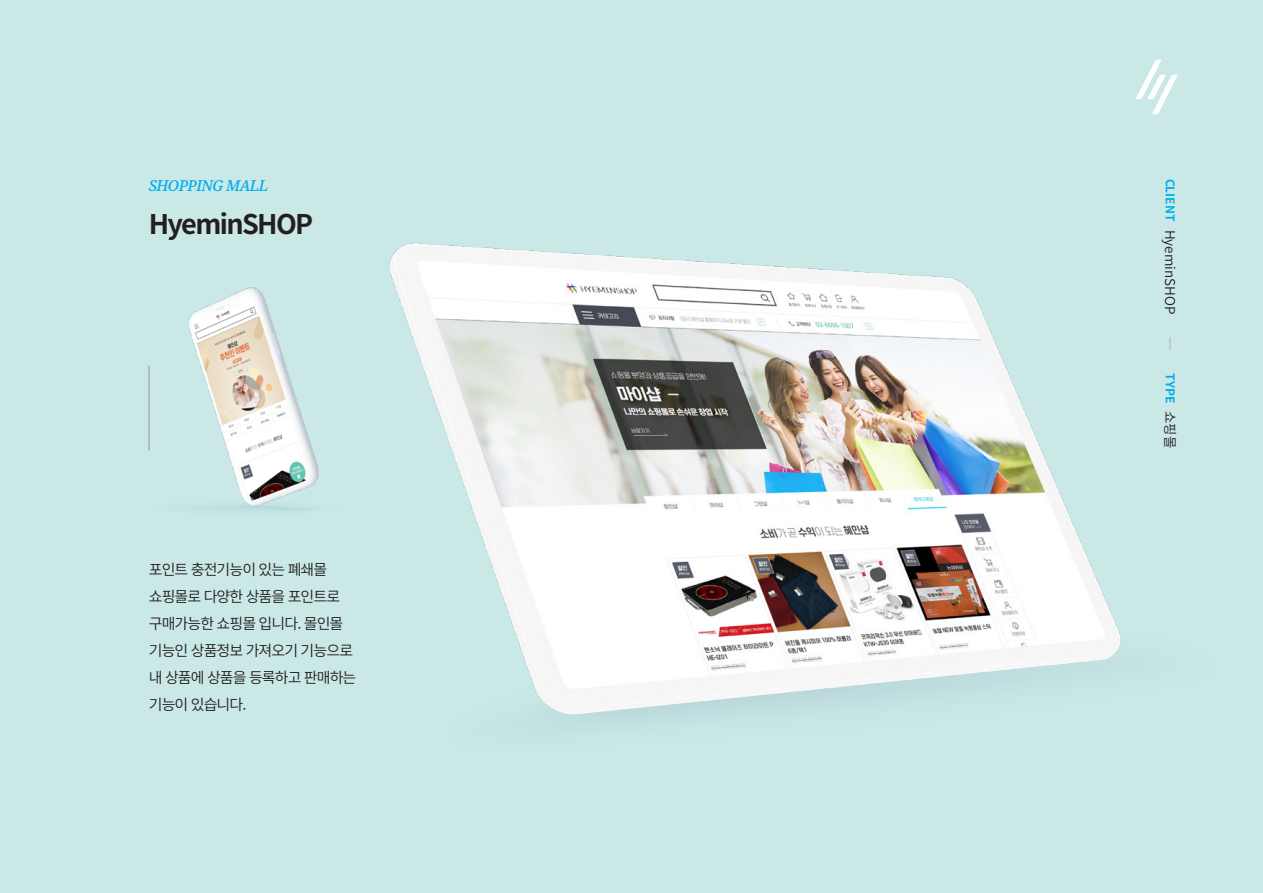
<style>
.page{position:relative;width:1263px;height:893px;background:#c9e8e6}
.page>*{position:absolute;margin:0;border:0;box-sizing:border-box;transform-origin:0 0}
.t1{font:700 27px "Noto Sans CJ Kkr";letter-spacing:-.06em;color:#231f20}
.t2{font:600 15px/27px "Noto Sans CJ Kkr";letter-spacing:-.06em;color:#231f20}
.t3{font:italic 500 15px "Noto Serif";letter-spacing:-.04em;color:#00aeef}
.t4{font:600 13.5px "Noto Sans CJ Kkr";color:#231f20}
.t5{font:600 13.5px "Noto Sans CJ Kkr";color:#939598}
.t6{font:700 12px "Noto Sans CJ Kkr";color:#00aeef}
.s1{font-weight:700;font-size:12px;color:#00aeef}
.s2{font-weight:600;font-size:13.5px;color:#231f20}
</style>
<div class="page">
<img style="left:389px;top:114px;width:768px;height:605px">
<img style="left:189px;top:287px;width:130px;height:223px">
<hr style="left:149px;top:366px;width:1px;height:85px;background:#939598">
<svg style="left:1135px;top:60px;width:43px;height:54px"></svg>
<p class="t3" style="left:149px;top:176px;width:121px">SHOPPING MALL</p>
<p class="t1" style="left:149px;top:209px;width:166px">HyeminSHOP</p>
<p class="t2" style="left:149px;top:556px;width:180px">포인트 충전기능이 있는 폐쇄몰</p>
<p class="t2" style="left:149px;top:583px;width:193px">쇼핑몰로 다양한 상품을 포인트로</p>
<p class="t2" style="left:149px;top:610px;width:196px">구매가능한 쇼핑몰 입니다. 몰인몰</p>
<p class="t2" style="left:149px;top:637px;width:209px">기능인 상품정보 가져오기 기능으로 내 상품에 상품을 등록하고 판매하는 기능이 있습니다.</p>
<p class="t4" style="left:1178px;top:179px;width:137px;rotate:90deg"><span class="s1">CLIENT</span> HyeminSHOP</p>
<p class="t5" style="left:1178px;top:337px;width:15px;rotate:90deg">─</p>
<p class="t6" style="left:1177px;top:373px;width:76px;rotate:90deg">TYPE <span class="s2">쇼핑몰</span></p>
</div>
